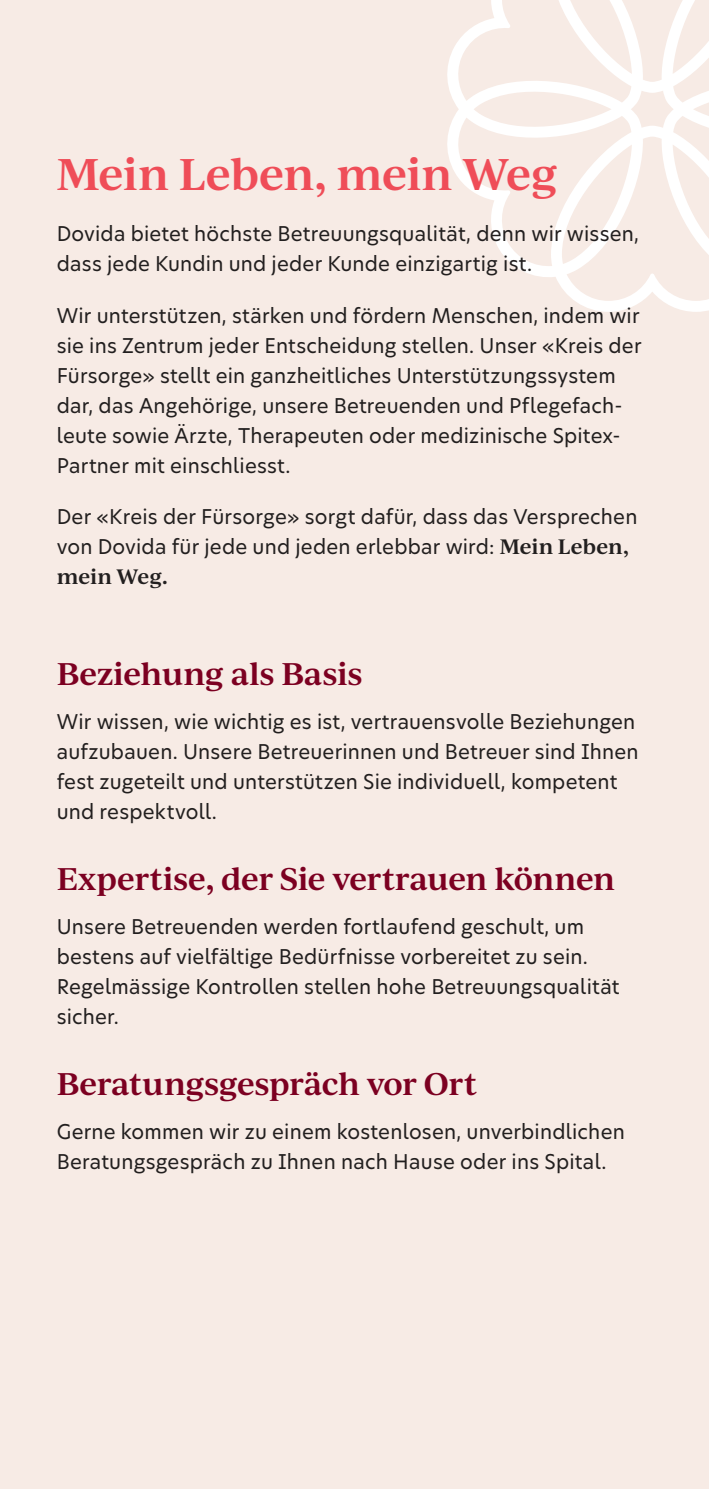
<style>
.page{position:relative;width:709px;height:1489px;background:#fff}
.page>*{position:absolute;margin:0;border:0;box-sizing:border-box;transform-origin:0 0}
.t1{font:600 42.5px "Ivy Journal";letter-spacing:-.02em;color:#ef4d58}
.t2{font:600 30px "Ivy Journal";letter-spacing:-.01em;color:#7c0021}
.t3{font:20px/30px "New Hero";letter-spacing:.01em;color:#221f1f}
.t4{font:600 20px "Ivy Journal";letter-spacing:-.005em;color:#221f1f}
.s1{font-family:"Ivy Journal";font-weight:600}
</style>
<div class="page">
<div style="left:0;top:0;width:709px;height:1488px;background:#f7ebe5"></div>
<svg style="left:447px;top:0;width:262px;height:312px"></svg>
<h1 class="t1" style="left:57px;top:157px;width:502px">Mein Leben, mein Weg</h1>
<p class="t3" style="left:57px;top:219px;width:584px">Dovida bietet höchste Betreuungsqualität, denn wir wissen, dass jede Kundin und jeder Kunde einzigartig ist.</p>
<p class="t3" style="left:57px;top:300px;width:586px">Wir unterstützen, stärken und fördern Menschen, indem wir sie ins Zentrum jeder Entscheidung stellen. Unser «Kreis der Fürsorge» stellt ein ganzheitliches Unterstützungssystem dar, das Angehörige, unsere Betreuenden und Pflegefach&shy;leute sowie Ärzte, Therapeuten oder medizinische Spitex-Partner mit einschliesst.</p>
<p class="t3" style="left:57px;top:501px;width:582px">Der «Kreis der Fürsorge» sorgt dafür, dass das Versprechen von Dovida für jede und jeden erlebbar wird: <span class="s1">Mein Leben,</span></p>
<p class="t4" style="left:57px;top:568px;width:112px">mein Weg.</p>
<h2 class="t2" style="left:57px;top:661px;width:307px">Beziehung als Basis</h2>
<p class="t3" style="left:57px;top:706px;width:583px">Wir wissen, wie wichtig es ist, vertrauensvolle Beziehungen aufzubauen. Unsere Betreuerinnen und Betreuer sind Ihnen fest zugeteilt und unterstützen Sie individuell, kompetent und respektvoll.</p>
<h2 class="t2" style="left:57px;top:866px;width:560px">Expertise, der Sie vertrauen können</h2>
<p class="t3" style="left:57px;top:911px;width:564px">Unsere Betreuenden werden fortlaufend geschult, um bestens auf vielfältige Bedürfnisse vorbereitet zu sein.<br>Regelmässige Kontrollen stellen hohe Betreuungsqualität sicher.</p>
<h2 class="t2" style="left:57px;top:1071px;width:422px">Beratungsgespräch vor Ort</h2>
<p class="t3" style="left:57px;top:1116px;width:569px">Gerne kommen wir zu einem kostenlosen, unverbindlichen<br>Beratungsgespräch zu Ihnen nach Hause oder ins Spital.</p>
</div>
